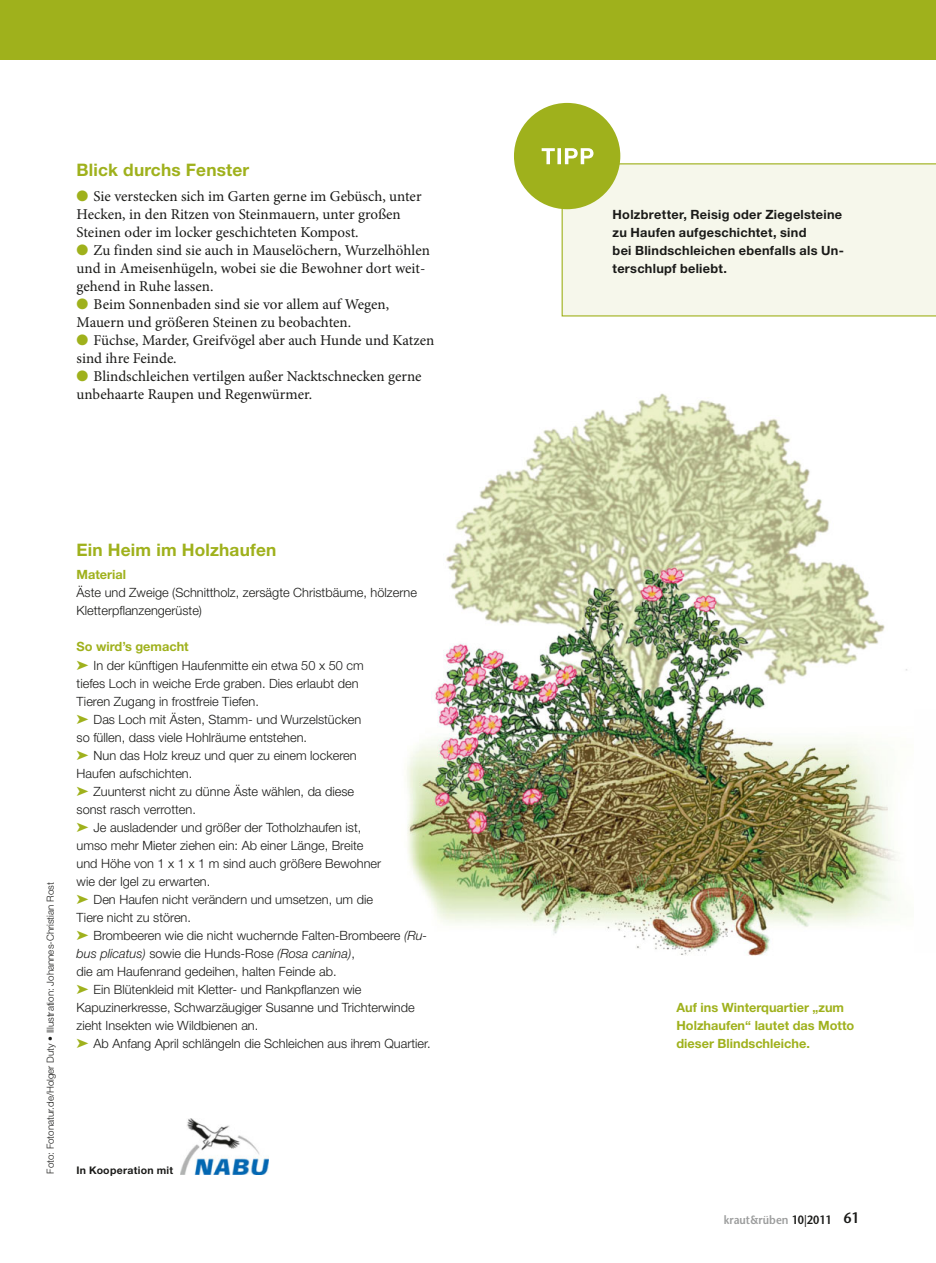
<style>
.page{position:relative;width:936px;height:1263px;background:#fff}
.page>*{position:absolute;margin:0;border:0;box-sizing:border-box;transform-origin:0 0}
.t1{font:700 17.25px "Helvetica Neue LT Std";letter-spacing:.01em;color:#9fb11c}
.t2{font:15px/18px "Minion Pro";color:#1a1a18}
.t3{font:300 12.75px/18px "Helvetica Neue LT Std";color:#1a1a18}
.t4{font:700 12.75px/18px "Helvetica Neue LT Std";letter-spacing:.02em;color:#1a1a18}
.t5{font:700 12.75px/18px "Helvetica Neue LT Std";color:#9fb11c}
.t6{font:600 12px "Stone Sans Std";color:#9c9d9d;scale:.9 1}
.t7{font:700 10.5px "Helvetica Neue LT Std";letter-spacing:.025em;color:#1a1a18}
.t8{font:300 9.75px "Helvetica Neue LT Std";color:#1a1a18}
.s1{color:#9fb11c}
.s2{font-weight:700;color:#9fb11c}
.s3{font-style:italic}
.s4{color:#1a1a18}
.s5{font-size:15px;color:#1a1a18}
</style>
<div class="page">
<div style="left:0;top:0;width:935px;height:60px;background:#9fb11c"></div>
<div style="left:561px;top:163px;width:374px;height:153px;background:#f6f7eb"></div>
<div style="left:514px;top:103px;width:106px;height:106px;background:#9fb11c;border-radius:50%"></div>
<svg style="left:541px;top:148px;width:52px;height:16px"></svg>
<img style="left:407px;top:393px;width:500px;height:563px">
<img style="left:846px;top:709px;width:61px;height:243px">
<img style="left:180px;top:1118px;width:88px;height:56px">
<h1 class="t1" style="left:77px;top:163px;width:174px">Blick durchs Fenster</h1>
<p class="t2" style="left:77px;top:189px;width:346px"><span class="s1">●</span> Sie verstecken sich im Garten gerne im Gebüsch, unter<br>Hecken, in den Ritzen von Steinmauern, unter großen<br>Steinen oder im locker geschichteten Kompost.</p>
<p class="t2" style="left:77px;top:243px;width:355px"><span class="s1">●</span> Zu finden sind sie auch in Mauselöchern, Wurzelhöhlen und in Ameisenhügeln, wobei sie die Bewohner dort weit&shy;gehend in Ruhe lassen.</p>
<p class="t2" style="left:77px;top:297px;width:314px"><span class="s1">●</span> Beim Sonnenbaden sind sie vor allem auf Wegen,<br>Mauern und größeren Steinen zu beobachten.</p>
<p class="t2" style="left:77px;top:333px;width:359px"><span class="s1">●</span> Füchse, Marder, Greifvögel aber auch Hunde und Katzen sind ihre Feinde.</p>
<p class="t2" style="left:77px;top:369px;width:346px"><span class="s1">●</span> Blindschleichen vertilgen außer Nacktschnecken gerne unbehaarte Raupen und Regenwürmer.</p>
<p class="t8" style="left:47px;top:1173px;width:293px;rotate:-90deg">Foto: Fotonatur.de/Holger Duty • Illustration: Johannes-Christian Rost</p>
<h1 class="t1" style="left:77px;top:543px;width:201px">Ein Heim im Holzhaufen</h1>
<p class="t5" style="left:77px;top:567px;width:51px">Material</p>
<p class="t3" style="left:77px;top:585px;width:342px">Äste und Zweige (Schnittholz, zersägte Christbäume, hölzerne<br>Kletterpflanzengerüste)</p>
<p class="t3" style="left:77px;top:639px;width:355px"><span class="s2">So wird’s gemacht<br></span><span class="s1">➤</span> In der künftigen Haufenmitte ein etwa 50 x 50 cm<br>tiefes Loch in weiche Erde graben. Dies erlaubt den<br>Tieren Zugang in frostfreie Tiefen.<br><span class="s1">➤</span> Das Loch mit Ästen, Stamm- und Wurzelstücken<br>so füllen, dass viele Hohlräume entstehen.<br><span class="s1">➤</span> Nun das Holz kreuz und quer zu einem lockeren<br>Haufen aufschichten.<br><span class="s1">➤</span> Zuunterst nicht zu dünne Äste wählen, da diese<br>sonst rasch verrotten.<br><span class="s1">➤</span> Je ausladender und größer der Totholzhaufen ist,<br>umso mehr Mieter ziehen ein: Ab einer Länge, Breite<br>und Höhe von 1 x 1 x 1 m sind auch größere Bewohner<br>wie der Igel zu erwarten.<br><span class="s1">➤</span> Den Haufen nicht verändern und umsetzen, um die<br>Tiere nicht zu stören.<br><span class="s1">➤</span> Brombeeren wie die nicht wuchernde Falten-Brombeere <span class="s3">(Ru&shy;bus plicatus)</span> sowie die Hunds-Rose <span class="s3">(Rosa canina)</span>,<br>die am Haufenrand gedeihen, halten Feinde ab.<br><span class="s1">➤</span> Ein Blütenkleid mit Kletter- und Rankpflanzen wie Kapuzinerkresse, Schwarzäugiger Susanne und Trichterwinde zieht Insekten wie Wildbienen an.<br><span class="s1">➤</span> Ab Anfang April schlängeln die Schleichen aus ihrem Quartier.</p>
<p class="t7" style="left:77px;top:1166px;width:98px">In Kooperation mit</p>
<p class="t4" style="left:612px;top:207px;width:233px">Holzbretter, Reisig oder Ziegelsteine zu Haufen aufgeschichtet, sind<br>bei Blindschleichen ebenfalls als Un&shy;terschlupf beliebt.</p>
<p class="t5" style="left:676px;top:999px;width:179px">Auf ins Winterquartier „zum<br>Holzhaufen“ lautet das Motto dieser Blindschleiche.</p>
<p class="t6" style="left:723px;top:1214px;width:152px">kraut&amp;rüben <span class="s4">10|2011</span> <span class="s5">61</span></p>
</div>
